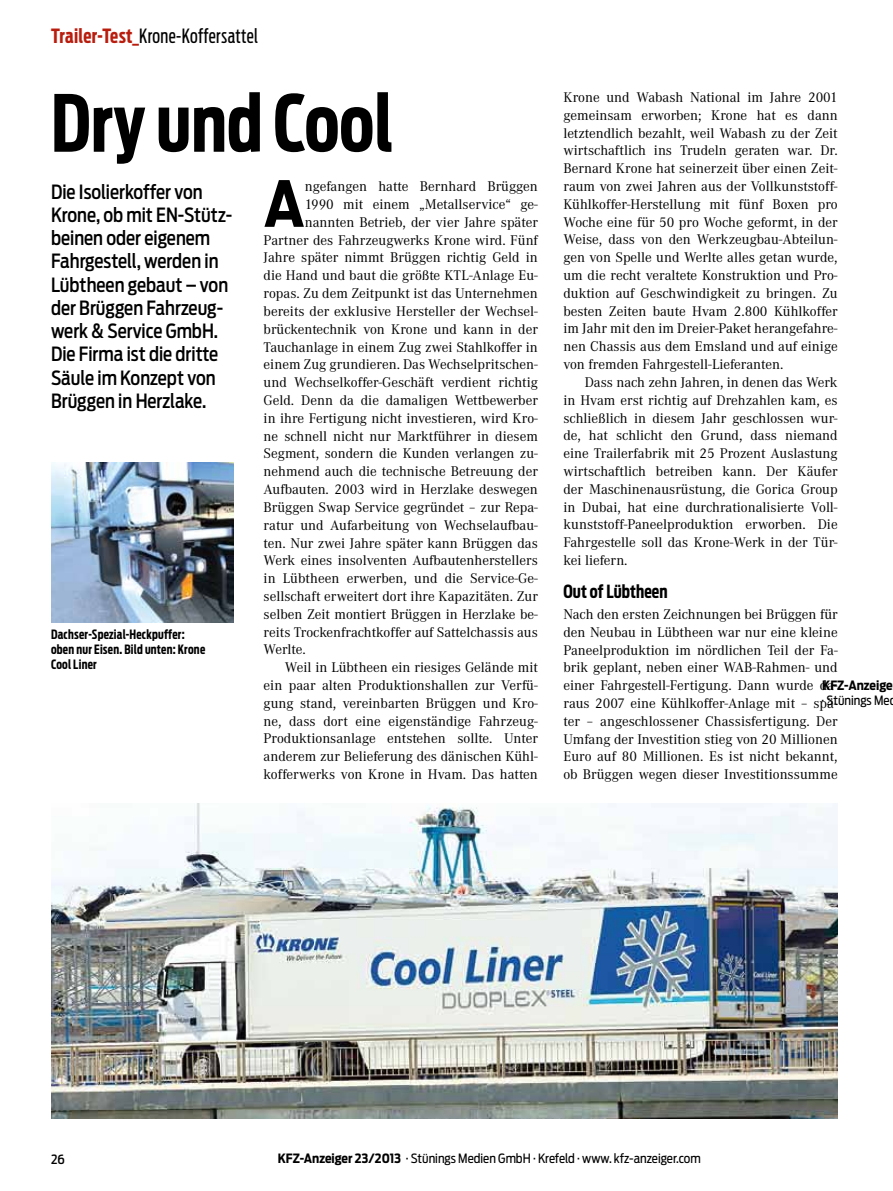
<style>
.page{position:relative;width:893px;height:1191px;background:#fff}
.page>*{position:absolute;margin:0;border:0;box-sizing:border-box;transform-origin:0 0}
.t1{font:700 78px "Antenna Extra Cond";letter-spacing:.005em;color:#000}
.t2{font:700 62.7px "Antenna Cond";color:#000}
.t3{font:500 19.5px/23.2px "Antenna Cond";color:#000;scale:.95 1}
.t4{font:19.5px "Antenna Extra Cond";letter-spacing:.02em;color:#000}
.t5{font:700 18px "Antenna Extra Cond";letter-spacing:.005em;color:#000}
.t6{font:14.55px/17.9px "Corporate A";color:#000;text-align:justify}
.t7{font:12.75px "Antenna Cond";color:#000}
.t8{font:700 12.75px/15px "Antenna Extra Cond";letter-spacing:.02em;color:#000}
.t9{font:700 12.75px "Antenna Cond";color:#000}
.t10{font:500 12.75px "Antenna Cond";color:#000}
.s1{font-weight:700;color:#b91d0e}
.s2{font-weight:700}
</style>
<div class="page">
<img style="left:51px;top:804px;width:787px;height:314px">
<img style="left:51px;top:462px;width:183px;height:160px">
<h3 class="t4" style="left:51px;top:24px;width:209px"><span class="s1">Trailer-Test_</span>Krone-Koffersattel</h3>
<h1 class="t1" style="left:51px;top:77px;width:344px">Dry und Cool</h1>
<h3 class="t3" style="left:51px;top:180px;width:192px">Die Isolierkoffer von<br>Krone, ob mit EN-Stütz&shy;beinen oder eigenem<br>Fahrgestell, werden in<br>Lübtheen gebaut – von der Brüggen Fahrzeug&shy;werk &amp; Service GmbH.<br>Die Firma ist die dritte<br>Säule im Konzept von<br>Brüggen in Herzlake.</h3>
<h2 class="t2" style="left:264px;top:167px;width:43px">A</h2>
<p class="t6" style="left:305px;top:178px;width:235px">ngefangen hatte Bernhard Brüggen</p>
<p class="t6" style="left:305px;top:196px;width:235px">1990 mit einem „Metallservice“ ge-</p>
<p class="t6" style="left:305px;top:213px;width:235px">nannten Betrieb, der vier Jahre später</p>
<p class="t6" style="left:264px;top:231px;width:276px">Partner des Fahrzeugwerks Krone wird. Fünf</p>
<p class="t6" style="left:264px;top:249px;width:276px">Jahre später nimmt Brüggen richtig Geld in</p>
<p class="t6" style="left:264px;top:267px;width:276px">die Hand und baut die größte KTL-Anlage Eu-</p>
<p class="t6" style="left:264px;top:285px;width:276px">ropas. Zu dem Zeitpunkt ist das Unternehmen</p>
<p class="t6" style="left:264px;top:302px;width:276px">bereits der exklusive Hersteller der Wechsel-</p>
<p class="t6" style="left:264px;top:320px;width:276px">brückentechnik von Krone und kann in der</p>
<p class="t6" style="left:264px;top:338px;width:276px">Tauchanlage in einem Zug zwei Stahlkoffer in</p>
<p class="t6" style="left:264px;top:356px;width:276px">einem Zug grundieren. Das Wechselpritschen-</p>
<p class="t6" style="left:264px;top:374px;width:276px">und Wechselkoffer-Geschäft verdient richtig</p>
<p class="t6" style="left:264px;top:391px;width:276px">Geld. Denn da die damaligen Wettbewerber</p>
<p class="t6" style="left:264px;top:409px;width:276px">in ihre Fertigung nicht investieren, wird Kro-</p>
<p class="t6" style="left:264px;top:427px;width:276px">ne schnell nicht nur Marktführer in diesem</p>
<p class="t6" style="left:264px;top:445px;width:276px">Segment, sondern die Kunden verlangen zu-</p>
<p class="t6" style="left:264px;top:463px;width:276px">nehmend auch die technische Betreuung der</p>
<p class="t6" style="left:264px;top:480px;width:276px">Aufbauten. 2003 wird in Herzlake deswegen</p>
<p class="t6" style="left:264px;top:498px;width:276px">Brüggen Swap Service gegründet – zur Repa-</p>
<p class="t6" style="left:264px;top:516px;width:276px">ratur und Aufarbeitung von Wechselaufbau-</p>
<p class="t6" style="left:264px;top:534px;width:276px">ten. Nur zwei Jahre später kann Brüggen das</p>
<p class="t6" style="left:264px;top:552px;width:276px">Werk eines insolventen Aufbautenherstellers</p>
<p class="t6" style="left:264px;top:570px;width:276px">in Lübtheen erwerben, und die Service-Ge-</p>
<p class="t6" style="left:264px;top:587px;width:276px">sellschaft erweitert dort ihre Kapazitäten. Zur</p>
<p class="t6" style="left:264px;top:605px;width:276px">selben Zeit montiert Brüggen in Herzlake be-</p>
<p class="t6" style="left:264px;top:623px;width:276px">reits Trockenfrachtkoffer auf Sattelchassis aus</p>
<p class="t6" style="left:264px;top:641px;width:44px">Werlte.</p>
<p class="t6" style="left:285px;top:659px;width:254px">Weil in Lübtheen ein riesiges Gelände mit</p>
<p class="t6" style="left:264px;top:676px;width:276px">ein paar alten Produktionshallen zur Verfü-</p>
<p class="t6" style="left:264px;top:694px;width:276px">gung stand, vereinbarten Brüggen und Kro-</p>
<p class="t6" style="left:264px;top:712px;width:276px">ne, dass dort eine eigenständige Fahrzeug-</p>
<p class="t6" style="left:264px;top:730px;width:276px">Produktionsanlage entstehen sollte. Unter</p>
<p class="t6" style="left:264px;top:748px;width:276px">anderem zur Belieferung des dänischen Kühl-</p>
<p class="t6" style="left:264px;top:765px;width:276px">kofferwerks von Krone in Hvam. Das hatten</p>
<p class="t8" style="left:51px;top:626px;width:156px">Dachser-Spezial-Heckpuffer: oben nur Eisen. Bild unten: Krone<br>Cool Liner</p>
<p class="t6" style="left:563px;top:88px;width:276px">Krone und Wabash National im Jahre 2001 gemeinsam erworben; Krone hat es dann letztendlich bezahlt, weil Wabash zu der Zeit wirtschaftlich ins Trudeln geraten war. Dr.<br>Bernard Krone hat seinerzeit über einen Zeit&shy;raum von zwei Jahren aus der Vollkunststoff-Kühlkoffer-Herstellung mit fünf Boxen pro Woche eine für 50 pro Woche geformt, in der Weise, dass von den Werkzeugbau-Abteilun&shy;gen von Spelle und Werlte alles getan wurde, um die recht veraltete Konstruktion und Pro&shy;duktion auf Geschwindigkeit zu bringen. Zu besten Zeiten baute Hvam 2.800 Kühlkoffer im Jahr mit den im Dreier-Paket herangefahre&shy;nen Chassis aus dem Emsland und auf einige von fremden Fahrgestell-Lieferanten.</p>
<p class="t6" style="left:563px;top:373px;width:276px;text-indent:21px">Dass nach zehn Jahren, in denen das Werk in Hvam erst richtig auf Drehzahlen kam, es schließlich in diesem Jahr geschlossen wur&shy;de, hat schlicht den Grund, dass niemand eine Trailerfabrik mit 25 Prozent Auslastung wirtschaftlich betreiben kann. Der Käufer der Maschinenausrüstung, die Gorica Group in Dubai, hat eine durchrationalisierte Voll&shy;kunststoff-Paneelproduktion erworben. Die Fahrgestelle soll das Krone-Werk in der Tür&shy;kei liefern.</p>
<p class="t5" style="left:563px;top:580px;width:106px">Out of Lübtheen</p>
<p class="t6" style="left:563px;top:605px;width:276px">Nach den ersten Zeichnungen bei Brüggen für den Neubau in Lübtheen war nur eine kleine Paneelproduktion im nördlichen Teil der Fa&shy;brik geplant, neben einer WAB-Rahmen- und einer Fahrgestell-Fertigung. Dann wurde da&shy;raus 2007 eine Kühlkoffer-Anlage mit – spä&shy;ter – angeschlossener Chassisfertigung. Der Umfang der Investition stieg von 20 Millionen Euro auf 80 Millionen. Es ist nicht bekannt, ob Brüggen wegen dieser Investitionssumme</p>
<p class="t9" style="left:822px;top:677px;width:72px">KFZ-Anzeige</p>
<p class="t7" style="left:821px;top:693px;width:76px">· Stünings Med</p>
<p class="t10" style="left:51px;top:1151px;width:15px">26</p>
<p class="t7" style="left:278px;top:1150px;width:424px"><span class="s2">KFZ-Anzeiger 23/2013</span> · Stünings Medien GmbH · Krefeld · www. kfz-anzeiger.com</p>
</div>
